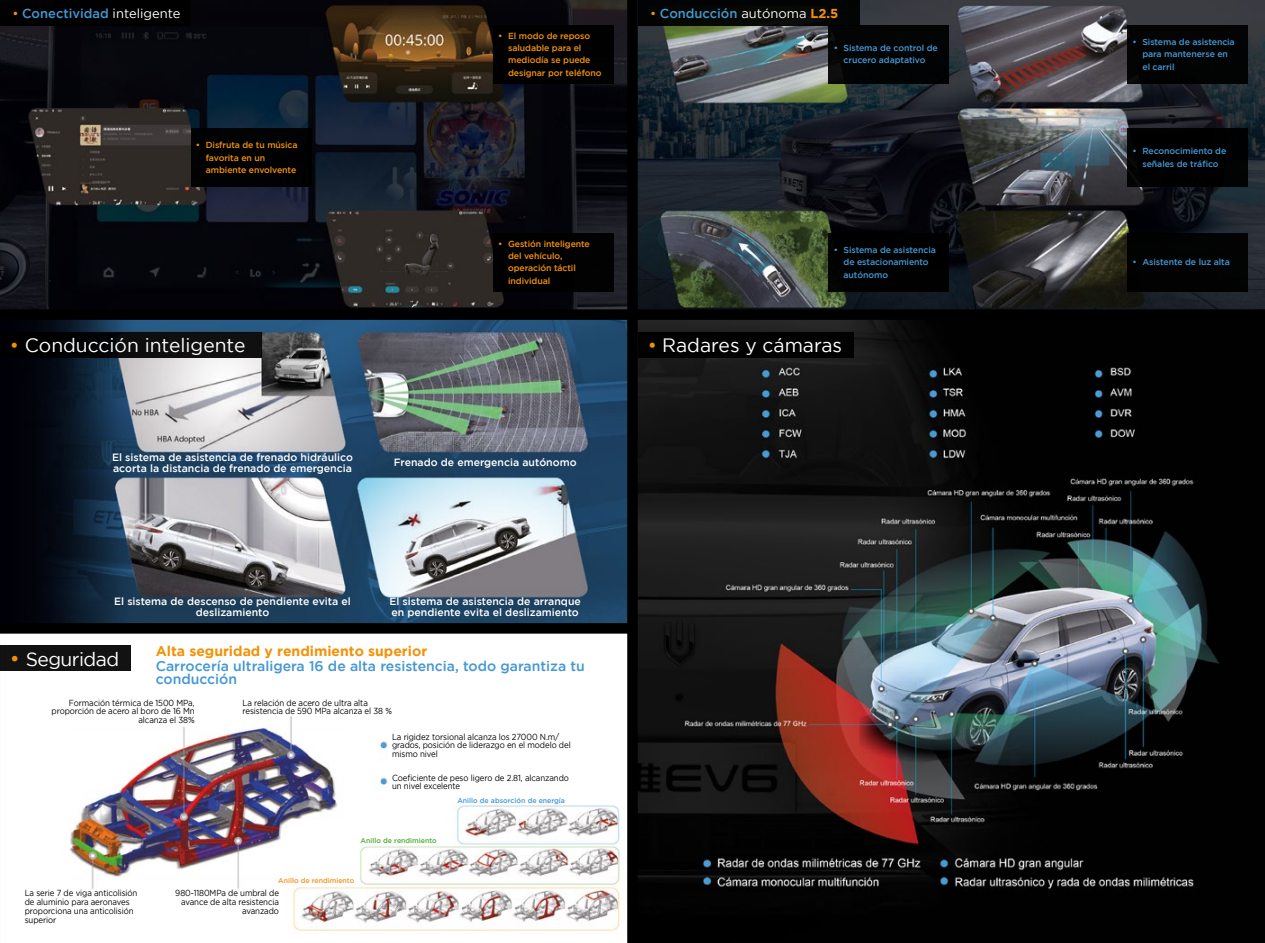
<style>
.page{position:relative;width:1265px;height:943px;background:#fff}
.page>*{position:absolute;margin:0;border:0;box-sizing:border-box;transform-origin:0 0}
.t1{font:19.25px "Gotham";color:#fff}
.t2{font:19.25px "Gotham";letter-spacing:-.03em;color:#fff}
.t3{font:500 14px/12.2px "Gotham";color:#4497d3}
.t4{font:700 14px "Gotham";color:#f39207}
.t5{font:500 12.95px "Gotham";color:#4398d4}
.t6{font:500 10.5px/10.5px "Gotham";color:#fff}
.t7{font:8.75px/8.8px "Gotham";letter-spacing:-.01em;color:#000;scale:.9 1}
.t8{font:500 8.75px/12.2px "Gotham";letter-spacing:-.01em;color:#4497d3;text-align:center}
.t9{font:500 8.75px/12.2px "Gotham";letter-spacing:-.01em;color:#f39207}
.t10{font:500 7px "Gotham";color:#4497d3}
.t11{font:500 7px "Gotham";color:#4ead33}
.t12{font:500 7px "Gotham";color:#f3931f}
.s1{font-weight:400;color:#f39200}
.s2{font-weight:400;color:#fff}
.s3{font-weight:700;color:#f39207}
.s4{color:#f39200}
.s5{font-size:21px;color:#f39200}
</style>
<div class="page">
<img style="left:638px;top:320px;width:627px;height:623px">
<img style="left:0;top:320px;width:627px;height:303px">
<img style="left:0;top:633px;width:627px;height:300px">
<div style="left:627px;top:311px;width:11px;height:632px;background:#000"></div>
<img style="left:0;top:0;width:1265px;height:309px">
<div style="left:627px;top:0;width:11px;height:312px;background:#000"></div>
<div style="left:0;top:309px;width:1265px;height:11px;background:#000"></div>
<div style="left:638px;top:332px;width:215px;height:26px;background:#000"></div>
<div style="left:0;top:332px;width:261px;height:26px;background:linear-gradient(to right,#000,#141414)"></div>
<div style="left:0;top:645px;width:130px;height:26px;background:#121212"></div>
<div style="left:829px;top:25px;width:120px;height:58px;background:#000"></div>
<div style="left:191px;top:128px;width:120px;height:59px;background:#000"></div>
<div style="left:829px;top:233px;width:120px;height:58px;background:#000"></div>
<div style="left:493px;top:25px;width:120px;height:58px;background:#000"></div>
<div style="left:1128px;top:25px;width:120px;height:58px;background:#000"></div>
<div style="left:493px;top:233px;width:120px;height:58px;background:#000"></div>
<div style="left:1128px;top:128px;width:120px;height:59px;background:#000"></div>
<div style="left:1128px;top:233px;width:120px;height:58px;background:#000"></div>
<div style="left:0;top:0;width:191px;height:26px;background:#000"></div>
<div style="left:638px;top:0;width:222px;height:26px;background:#060704"></div>
<div style="left:0;top:623px;width:633px;height:10px;background:#000"></div>
<h3 class="t5" style="left:12px;top:6px;width:170px"><span class="s1">•</span> Conectividad <span class="s2">inteligente</span></h3>
<h3 class="t5" style="left:650px;top:6px;width:190px"><span class="s1">•</span> Conducción <span class="s2">autónoma</span> <span class="s3">L2.5</span></h3>
<p class="t9" style="left:206px;top:139px;width:93px;text-indent:-10px">• Disfruta de tu música favorita en un ambiente envolvente</p>
<p class="t9" style="left:508px;top:29px;width:95px;text-indent:-10px">• El modo de reposo saludable para el mediodía se puede designar por teléfono</p>
<p class="t8" style="left:1142px;top:36px;width:94px;text-align:left;text-indent:-10px">• Sistema de asistencia para mantenerse en el carril</p>
<p class="t8" style="left:834px;top:42px;width:106px">• Sistema de control de crucero adaptativo</p>
<p class="t9" style="left:508px;top:237px;width:83px;text-indent:-10px">• Gestión inteligente del vehículo, operación táctil individual</p>
<p class="t8" style="left:844px;top:243px;width:94px;text-align:left;text-indent:-10px">• Sistema de asistencia de estacionamiento autónomo</p>
<p class="t8" style="left:1133px;top:145px;width:95px">• Reconocimiento de señales de tráfico</p>
<p class="t8" style="left:1133px;top:256px;width:99px">• Asistente de luz alta</p>
<h1 class="t1" style="left:10px;top:335px;width:237px"><span class="s4">•</span> Conducción inteligente</h1>
<h1 class="t1" style="left:648px;top:335px;width:196px"><span class="s4">•</span> Radares y cámaras</h1>
<p class="t6" style="left:112px;top:452px;width:242px">El sistema de asistencia de frenado hidráulico acorta la distancia de frenado de emergencia</p>
<p class="t6" style="left:394px;top:457px;width:184px">Frenado de emergencia autónomo</p>
<p class="t6" style="left:114px;top:596px;width:238px;text-align:center">El sistema de descenso de pendiente evita el deslizamiento</p>
<p class="t6" style="left:389px;top:596px;width:193px">El sistema de asistencia de arranque en pendiente evita el deslizamiento</p>
<h2 class="t4" style="left:156px;top:642px;width:273px">Alta seguridad y rendimiento superior</h2>
<h2 class="t3" style="left:156px;top:660px;width:431px">Carrocería ultraligera 16 de alta resistencia, todo garantiza tu conducción</h2>
<p class="t7" style="left:52px;top:698px;width:160px;text-align:right">Formación térmica de 1500 MPa, proporción de acero al boro de 16 Mn alcanza el 38%</p>
<h1 class="t2" style="left:10px;top:648px;width:111px"><span class="s5">•</span> Seguridad</h1>
<p class="t7" style="left:243px;top:698px;width:167px">La relación de acero de ultra alta resistencia de 590 MPa alcanza el 38 %</p>
<p class="t7" style="left:392px;top:732px;width:200px">La rigidez torsional alcanza los 27000 N.m/ grados, posición de liderazgo en el modelo del mismo nivel</p>
<p class="t7" style="left:392px;top:773px;width:198px">Coeficiente de peso ligero de 2.81, alcanzando un nivel excelente</p>
<p class="t10" style="left:457px;top:797px;width:109px">Anillo de absorción de energía</p>
<p class="t11" style="left:361px;top:836px;width:78px">Anillo de rendimiento</p>
<p class="t7" style="left:25px;top:888px;width:127px">La serie 7 de viga anticolisión de aluminio para aeronaves proporciona una anticolisión superior</p>
<p class="t12" style="left:278px;top:876px;width:78px">Anillo de rendimiento</p>
<p class="t7" style="left:175px;top:888px;width:117px;text-align:right">980-1180MPa de umbral de avance de alta resistencia avanzado</p>
</div>
